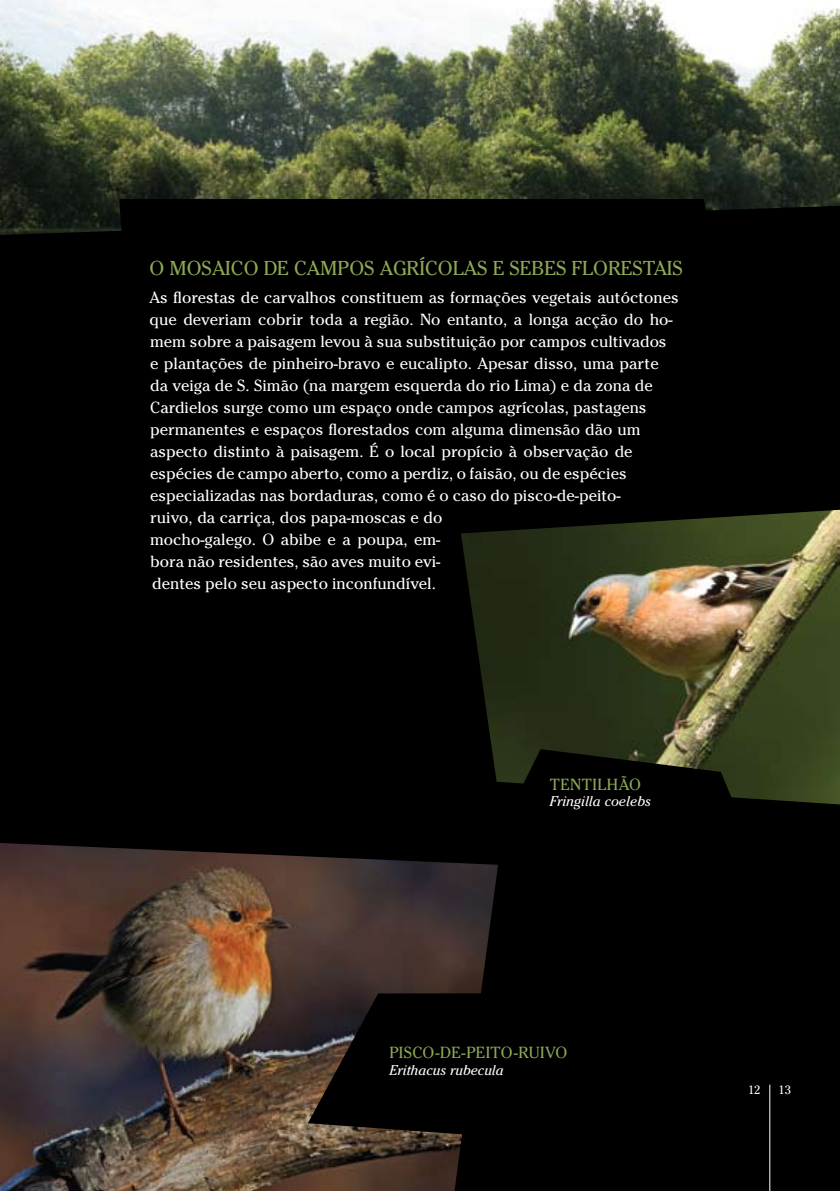
<style>
.page{position:relative;width:840px;height:1191px;background:#fff}
.page>*{position:absolute;margin:0;border:0;box-sizing:border-box;transform-origin:0 0}
.t1{font:20px "Cheltenham";color:#8ea955}
.t2{font:16px/22px "Cheltenham";color:#fff}
.t3{font:16px "Cheltenham";letter-spacing:.025em;color:#8ea955}
.t4{font:italic 14px "Cheltenham";color:#fff}
.t5{font:12px "Cheltenham";color:#fff}
</style>
<div class="page">
<div style="left:0;top:0;width:839px;height:1191px;background:#000"></div>
<img style="left:461px;top:510px;width:378px;height:294px">
<img style="left:0;top:0;width:839px;height:235px">
<img style="left:0;top:843px;width:498px;height:348px">
<svg style="left:119px;top:199px;width:617px;height:36px"></svg>
<svg style="left:505px;top:749px;width:250px;height:55px"></svg>
<svg style="left:308px;top:993px;width:190px;height:160px"></svg>
<hr style="left:768px;top:1084px;width:1px;height:107px;background:#fff">
<p class="t1" style="left:149px;top:257px;width:34px">O mosaico</p>
<p class="t1" style="left:263px;top:257px;width:45px">de campos</p>
<p class="t1" style="left:379px;top:257px;width:15px">agr</p>
<p class="t1" style="left:419px;top:257px;width:19px">ícolas</p>
<p class="t1" style="left:492px;top:257px;width:29px">e sebes</p>
<p class="t1" style="left:571px;top:257px;width:12px">florestais</p>
<p class="t2" style="left:149px;top:286px;width:530px">As florestas de carvalhos constituem as formações vegetais autóctones que deveriam cobrir toda a região. No entanto, a longa acção do ho&shy;mem sobre a paisagem levou à sua substituição por campos cultivados<br>e plantações de pinheiro-bravo e eucalipto. Apesar disso, uma parte da veiga de S. Simão (na margem esquerda do rio Lima) e da zona de Cardielos surge como um espaço onde campos agrícolas, pastagens permanentes e espaços florestados com alguma dimensão dão um aspecto distinto à paisagem. É o local propício à observação de espécies de campo aberto, como a perdiz, o faisão, ou de espécies especializadas nas bordaduras, como é o caso do pisco-de-peito-<br>ruivo, da carriça, dos papa-moscas e do<br>mocho-galego. O abibe e a poupa, em-<br>bora não residentes, são aves muito evi-<br>dentes pelo seu aspecto inconfundível.</p>
<p class="t3" style="left:549px;top:774px;width:93px">TENTILHÃO</p>
<p class="t4" style="left:549px;top:793px;width:103px">Fringilla coelebs</p>
<p class="t3" style="left:389px;top:1043px;width:179px">PISCO-DE-PEITO-RUIVO</p>
<p class="t4" style="left:389px;top:1062px;width:116px">Erithacus rubecula</p>
<p class="t5" style="left:747px;top:1082px;width:14px">12</p>
<p class="t5" style="left:778px;top:1082px;width:14px">13</p>
</div>
